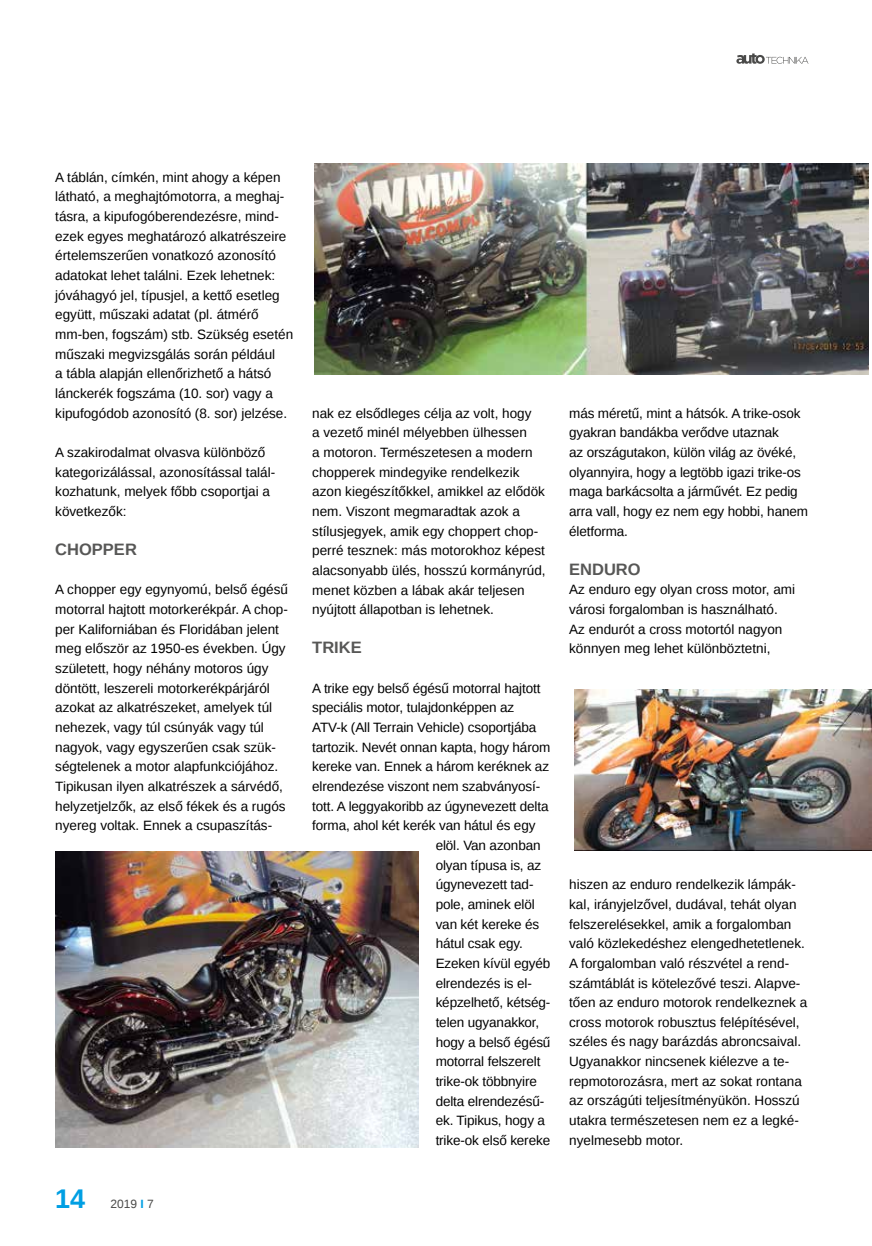
<style>
.page{position:relative;width:872px;height:1246px;background:#fff}
.page>*{position:absolute;margin:0;border:0;box-sizing:border-box;transform-origin:0 0}
.t1{font:700 27px "Liberation Sans";color:#009fe3}
.t2{font:700 16.5px "Liberation Sans";color:#575756}
.t3{font:13.5px/19.6px "Liberation Sans";color:#000}
.t4{font:12px "Liberation Sans";color:#4a4a49}
.s1{font-weight:700;color:#009fe3}
</style>
<div class="page">
<svg style="left:736px;top:53px;width:72px;height:11px"></svg>
<img style="left:55px;top:851px;width:363px;height:296px">
<img style="left:315px;top:164px;width:554px;height:211px">
<img style="left:574px;top:690px;width:298px;height:160px">
<p class="t3" style="left:55px;top:168px;width:239px">A táblán, címkén, mint ahogy a képen látható, a meghajtómotorra, a meghaj&shy;tásra, a kipufogóberendezésre, mind&shy;ezek egyes meghatározó alkatrészeire értelemszerűen vonatkozó azonosító adatokat lehet találni. Ezek lehetnek: jóváhagyó jel, típusjel, a kettő esetleg együtt, műszaki adatat (pl. átmérő mm-ben, fogszám) stb. Szükség esetén műszaki megvizsgálás során például<br>a tábla alapján ellenőrizhető a hátsó lánckerék fogszáma (10. sor) vagy a kipufogódob azonosító (8. sor) jelzése.</p>
<p class="t3" style="left:55px;top:443px;width:221px">A szakirodalmat olvasva különböző kategorizálással, azonosítással talál&shy;kozhatunk, melyek főbb csoportjai a következők:</p>
<p class="t2" style="left:55px;top:538px;width:83px">CHOPPER</p>
<p class="t3" style="left:55px;top:580px;width:234px">A chopper egy egynyomú, belső égésű motorral hajtott motorkerékpár. A chop&shy;per Kaliforniában és Floridában jelent meg először az 1950-es években. Úgy született, hogy néhány motoros úgy döntött, leszereli motorkerékpárjáról azokat az alkatrészeket, amelyek túl nehezek, vagy túl csúnyák vagy túl nagyok, vagy egyszerűen csak szük&shy;ségtelenek a motor alapfunkciójához.<br>Tipikusan ilyen alkatrészek a sárvédő, helyzetjelzők, az első fékek és a rugós nyereg voltak. Ennek a csupaszítás-</p>
<h1 class="t1" style="left:55px;top:1180px;width:32px">14</h1>
<p class="t4" style="left:110px;top:1197px;width:45px">2019 <span class="s1">I</span> 7</p>
<p class="t3" style="left:312px;top:404px;width:235px">nak ez elsődleges célja az volt, hogy<br>a vezető minél mélyebben ülhessen<br>a motoron. Természetesen a modern chopperek mindegyike rendelkezik azon kiegészítőkkel, amikkel az elődök nem. Viszont megmaradtak azok a stílusjegyek, amik egy choppert chop&shy;perré tesznek: más motorokhoz képest alacsonyabb ülés, hosszú kormányrúd, menet közben a lábak akár teljesen nyújtott állapotban is lehetnek.</p>
<p class="t2" style="left:312px;top:636px;width:51px">TRIKE</p>
<p class="t3" style="left:312px;top:679px;width:230px">A trike egy belső égésű motorral hajtott</p>
<p class="t3" style="left:312px;top:698px;width:203px">speciális motor, tulajdonképpen az</p>
<p class="t3" style="left:312px;top:718px;width:225px">ATV-k (All Terrain Vehicle) csoportjába</p>
<p class="t3" style="left:312px;top:738px;width:239px">tartozik. Nevét onnan kapta, hogy három</p>
<p class="t3" style="left:312px;top:757px;width:238px">kereke van. Ennek a három keréknek az</p>
<p class="t3" style="left:312px;top:777px;width:229px">elrendezése viszont nem szabványosí-</p>
<p class="t3" style="left:312px;top:797px;width:238px">tott. A leggyakoribb az úgynevezett delta</p>
<p class="t3" style="left:312px;top:816px;width:225px">forma, ahol két kerék van hátul és egy</p>
<p class="t3" style="left:436px;top:836px;width:106px">elöl. Van azonban</p>
<p class="t3" style="left:436px;top:856px;width:107px">olyan típusa is, az</p>
<p class="t3" style="left:436px;top:875px;width:99px">úgynevezett tad-</p>
<p class="t3" style="left:436px;top:895px;width:101px">pole, aminek elöl</p>
<p class="t3" style="left:436px;top:915px;width:105px">van két kereke és</p>
<p class="t3" style="left:436px;top:934px;width:89px">hátul csak egy.</p>
<p class="t3" style="left:436px;top:954px;width:116px">Ezeken kívül egyéb</p>
<p class="t3" style="left:436px;top:973px;width:98px">elrendezés is el-</p>
<p class="t3" style="left:436px;top:993px;width:116px">képzelhető, kétség-</p>
<p class="t3" style="left:436px;top:1013px;width:105px">telen ugyanakkor,</p>
<p class="t3" style="left:436px;top:1032px;width:116px">hogy a belső égésű</p>
<p class="t3" style="left:436px;top:1052px;width:106px">motorral felszerelt</p>
<p class="t3" style="left:436px;top:1072px;width:103px">trike-ok többnyire</p>
<p class="t3" style="left:436px;top:1091px;width:110px">delta elrendezésű-</p>
<p class="t3" style="left:436px;top:1111px;width:111px">ek. Tipikus, hogy a</p>
<p class="t3" style="left:436px;top:1131px;width:116px">trike-ok első kereke</p>
<p class="t3" style="left:569px;top:404px;width:240px">más méretű, mint a hátsók. A trike-osok gyakran bandákba verődve utaznak<br>az országutakon, külön világ az övéké, olyannyira, hogy a legtöbb igazi trike-os maga barkácsolta a járművét. Ez pedig arra vall, hogy ez nem egy hobbi, hanem életforma.</p>
<p class="t2" style="left:569px;top:558px;width:73px">ENDURO</p>
<p class="t3" style="left:569px;top:580px;width:227px">Az enduro egy olyan cross motor, ami városi forgalomban is használható.<br>Az endurót a cross motortól nagyon könnyen meg lehet különböztetni,</p>
<p class="t3" style="left:569px;top:875px;width:239px">hiszen az enduro rendelkezik lámpák&shy;kal, irányjelzővel, dudával, tehát olyan felszerelésekkel, amik a forgalomban való közlekedéshez elengedhetetlenek.<br>A forgalomban való részvétel a rend&shy;számtáblát is kötelezővé teszi. Alapve&shy;tően az enduro motorok rendelkeznek a cross motorok robusztus felépítésével, széles és nagy barázdás abroncsaival.<br>Ugyanakkor nincsenek kiélezve a te&shy;repmotorozásra, mert az sokat rontana az országúti teljesítményükön. Hosszú utakra természetesen nem ez a legké&shy;nyelmesebb motor.</p>
</div>
